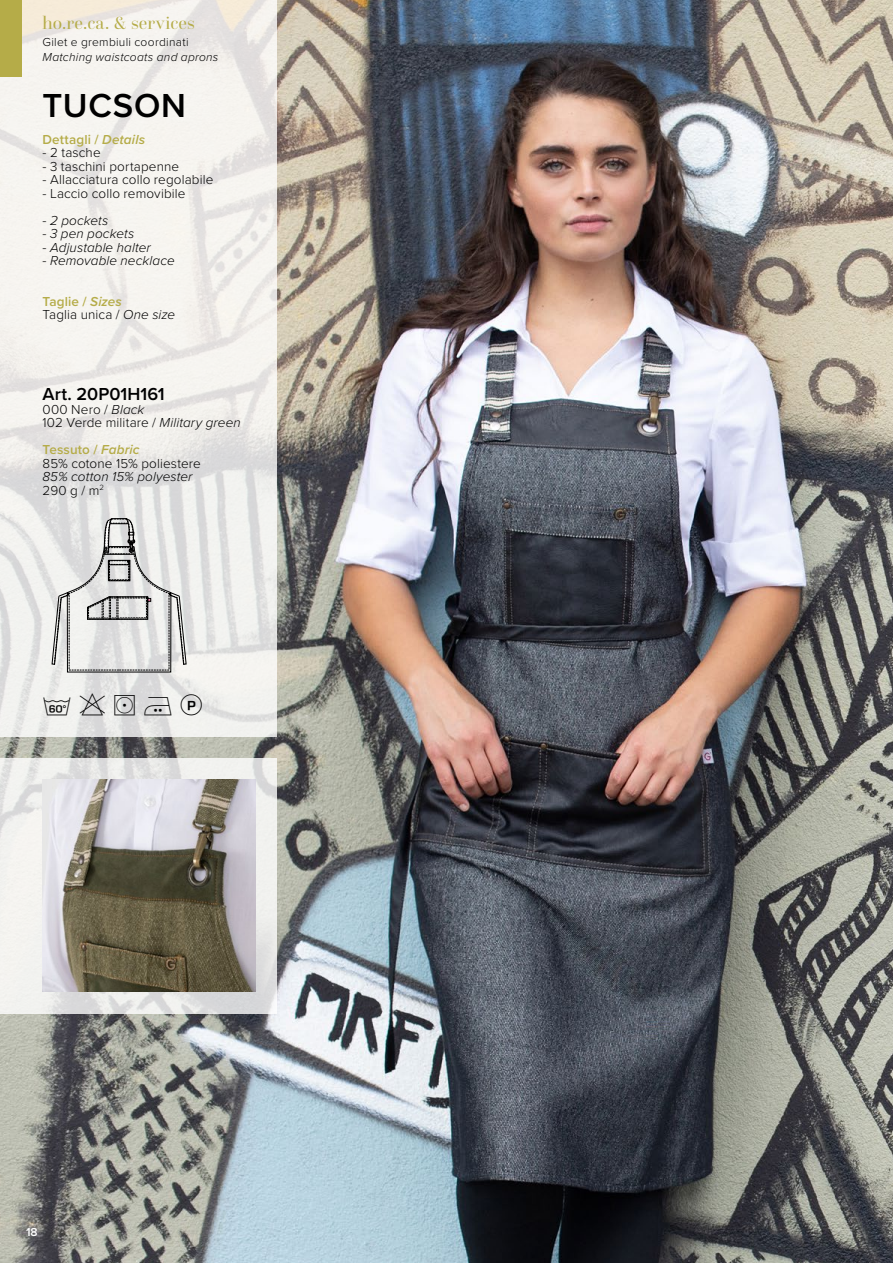
<style>
.page{position:relative;width:893px;height:1263px;background:#fff}
.page>*{position:absolute;margin:0;border:0;box-sizing:border-box;transform-origin:0 0}
.t1{font:600 34.5px "Proxima Nova";letter-spacing:.02em;color:#000}
.t2{font:18.45px "Questa Grande";letter-spacing:.01em;color:#b5ac48}
.t3{font:600 18px "Proxima Nova";letter-spacing:.005em;color:#000}
.t4{font:300 13.5px/13.5px "Proxima Nova";letter-spacing:.01em;color:#000}
.t5{font:italic 300 13.5px/13.5px "Proxima Nova";letter-spacing:.005em;color:#000}
.t6{font:600 13.5px "Proxima Nova";letter-spacing:.01em;color:#b5ac48}
.t7{font:italic 300 12px "Proxima Nova";letter-spacing:.025em;color:#000}
.t8{font:300 12px "Proxima Nova";letter-spacing:.025em;color:#000}
.t9{font:600 12px "Proxima Nova";color:#fff}
.s1{font-style:italic}
.s2{font-weight:600;color:#b5ac48}
.s3{font-weight:600;font-style:italic;color:#b5ac48}
.s4{font-style:normal}
</style>
<div class="page">
<img style="left:0;top:0;width:893px;height:1263px">
<svg style="left:0;top:0;width:276px;height:737px;fill:#f4f3ef"></svg>
<svg style="left:0;top:1259px;width:4px;height:4px"></svg>
<div style="left:0;top:0;width:21px;height:77px;background:#b5ac48"></div>
<svg style="left:0;top:758px;width:276px;height:255px;fill:#f1f1ee"></svg>
<img style="left:43px;top:779px;width:212px;height:213px">
<svg style="left:51px;top:517px;width:136px;height:156px"></svg>
<svg style="left:44px;top:697px;width:27px;height:18px"></svg>
<svg style="left:115px;top:695px;width:20px;height:20px"></svg>
<svg style="left:144px;top:697px;width:27px;height:18px"></svg>
<svg style="left:181px;top:694px;width:21px;height:21px"></svg>
<svg style="left:80px;top:693px;width:25px;height:22px"></svg>
<h2 class="t2" style="left:43px;top:12px;width:154px">ho.re.ca. &amp; services</h2>
<p class="t8" style="left:43px;top:33px;width:148px">Gilet e grembiuli coordinati</p>
<p class="t7" style="left:43px;top:48px;width:177px">Matching waistcoats and aprons</p>
<h1 class="t1" style="left:43px;top:79px;width:145px">TUCSON</h1>
<p class="t6" style="left:43px;top:129px;width:104px">Dettagli / <span class="s1">Details</span></p>
<p class="t4" style="left:43px;top:145px;width:60px">- 2 tasche</p>
<p class="t4" style="left:43px;top:159px;width:138px">- 3 taschini portapenne</p>
<p class="t4" style="left:43px;top:172px;width:172px">- Allacciatura collo regolabile</p>
<p class="t4" style="left:43px;top:186px;width:145px">- Laccio collo removibile</p>
<p class="t5" style="left:43px;top:213px;width:67px">- 2 pockets</p>
<p class="t5" style="left:43px;top:226px;width:93px">- 3 pen pockets</p>
<p class="t5" style="left:43px;top:240px;width:110px">- Adjustable halter</p>
<p class="t5" style="left:43px;top:253px;width:134px">- Removable necklace</p>
<p class="t4" style="left:43px;top:294px;width:134px"><span class="s2">Taglie /</span> <span class="s3">Sizes<br></span>Taglia unica / <span class="s1">One size</span></p>
<h3 class="t3" style="left:43px;top:381px;width:124px">Art. 20P01H161</h3>
<p class="t4" style="left:43px;top:402px;width:200px">000 Nero / <span class="s1">Black<br></span>102 Verde militare / <span class="s1">Military green</span></p>
<p class="t4" style="left:43px;top:442px;width:160px"><span class="s2">Tessuto /</span> <span class="s3">Fabric<br></span>85% cotone 15% poliestere</p>
<p class="t5" style="left:43px;top:469px;width:151px">85% cotton 15% polyester<br><span class="s4">290 g / m</span><sup>2</sup></p>
<p class="t9" style="left:26px;top:1223px;width:13px">18</p>
</div>
